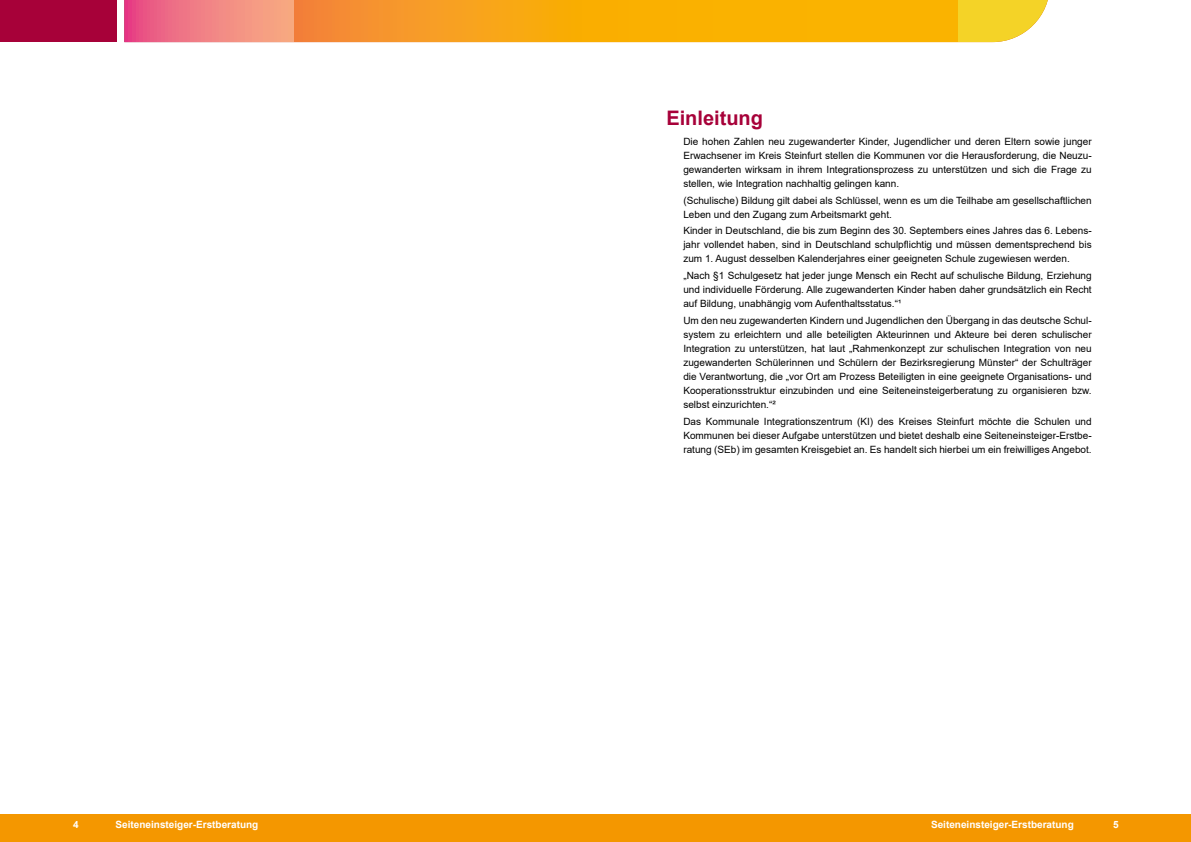
<style>
.page{position:relative;width:1191px;height:842px;background:#fff}
.page>*{position:absolute;margin:0;border:0;box-sizing:border-box;transform-origin:0 0}
.t1{font:700 20px "Arial";color:#a70139}
.t2{font:10px/14px "Arial";color:#000;text-align:justify}
.t3{font:700 10px "Arial";color:#fff}
</style>
<div class="page">
<div style="left:0;top:814px;width:1191px;height:28px;background:#f49700"></div>
<div style="left:0;top:0;width:117px;height:42px;background:#a70139"></div>
<svg style="left:124px;top:0;width:170px;height:42px;background:#f07e84"></svg>
<svg style="left:294px;top:0;width:664px;height:42px;background:#f8a70e"></svg>
<svg style="left:958px;top:0;width:90px;height:42px;fill:#f4d327"></svg>
<h1 class="t1" style="left:666px;top:104px;width:98px">Einleitung</h1>
<p class="t2" style="left:683px;top:134px;width:410px">Die hohen Zahlen neu zugewanderter Kinder, Jugendlicher und deren Eltern sowie junger Erwachsener im Kreis Steinfurt stellen die Kommunen vor die Herausforderung, die Neuzu&shy;gewanderten wirksam in ihrem Integrationsprozess zu unterstützen und sich die Frage zu stellen, wie Integration nachhaltig gelingen kann.</p>
<p class="t2" style="left:683px;top:193px;width:410px">(Schulische) Bildung gilt dabei als Schlüssel, wenn es um die Teilhabe am gesellschaftlichen<br>Leben und den Zugang zum Arbeitsmarkt geht.</p>
<p class="t2" style="left:683px;top:224px;width:410px">Kinder in Deutschland, die bis zum Beginn des 30. Septembers eines Jahres das 6. Lebens&shy;jahr vollendet haben, sind in Deutschland schulpflichtig und müssen dementsprechend bis zum 1. August desselben Kalenderjahres einer geeigneten Schule zugewiesen werden.</p>
<p class="t2" style="left:683px;top:269px;width:410px">„Nach §1 Schulgesetz hat jeder junge Mensch ein Recht auf schulische Bildung, Erziehung und individuelle Förderung. Alle zugewanderten Kinder haben daher grundsätzlich ein Recht auf Bildung, unabhängig vom Aufenthaltsstatus.“1</p>
<p class="t2" style="left:683px;top:314px;width:410px">Um den neu zugewanderten Kindern und Jugendlichen den Übergang in das deutsche Schul&shy;system zu erleichtern und alle beteiligten Akteurinnen und Akteure bei deren schulischer Integration zu unterstützen, hat laut „Rahmenkonzept zur schulischen Integration von neu zugewanderten Schülerinnen und Schülern der Bezirksregierung Münster“ der Schulträger die Verantwortung, die „vor Ort am Prozess Beteiligten in eine geeignete Organisations- und Kooperationsstruktur einzubinden und eine Seiteneinsteigerberatung zu organisieren bzw. selbst einzurichten.“2</p>
<p class="t2" style="left:683px;top:414px;width:410px">Das Kommunale Integrationszentrum (KI) des Kreises Steinfurt möchte die Schulen und Kommunen bei dieser Aufgabe unterstützen und bietet deshalb eine Seiteneinsteiger-Erstbe&shy;ratung (SEb) im gesamten Kreisgebiet an. Es handelt sich hierbei um ein freiwilliges Angebot.</p>
<p class="t3" style="left:73px;top:817px;width:7px">4</p>
<p class="t3" style="left:116px;top:817px;width:144px">Seiteneinsteiger-Erstberatung</p>
<p class="t3" style="left:931px;top:817px;width:144px">Seiteneinsteiger-Erstberatung</p>
<p class="t3" style="left:1113px;top:817px;width:7px">5</p>
</div>
